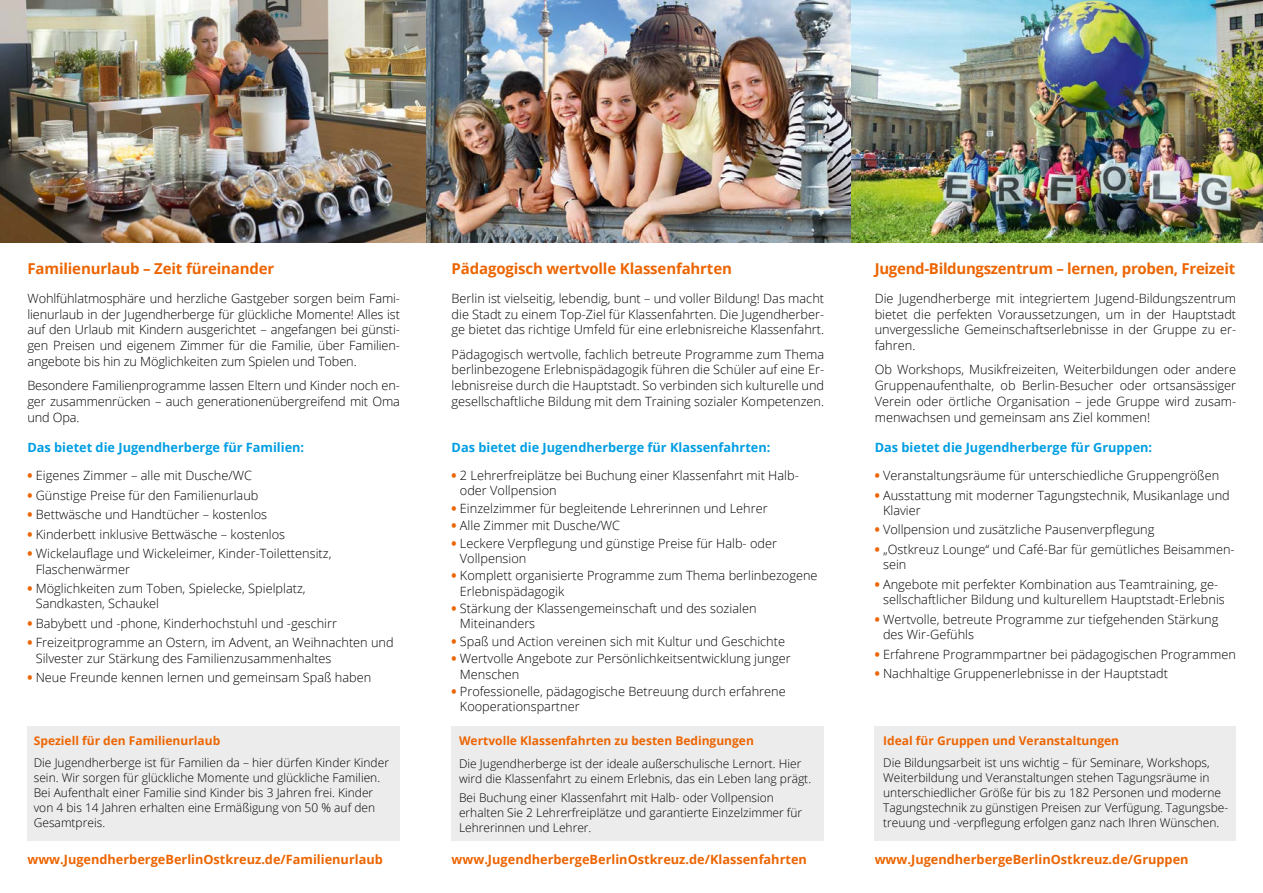
<style>
.page{position:relative;width:1263px;height:893px;background:#fff}
.page>*{position:absolute;margin:0;border:0;box-sizing:border-box;transform-origin:0 0}
.t1{font:700 15px "Open Sans";letter-spacing:-.01em;color:#ec6502}
.t2{font:300 12.75px/15.8px "Open Sans";color:#000}
.t3{font:700 12.75px "Open Sans";color:#ec6502}
.t4{font:700 12.75px "Open Sans";color:#009ee3}
.t5{font:300 12px/15px "Open Sans";color:#000}
.t6{font:700 12px "Open Sans";color:#ec6502}
.s1{font-weight:800;color:#ec6502}
</style>
<div class="page">
<img style="left:0;top:0;width:1263px;height:243px">
<div style="left:452px;top:726px;width:372px;height:115px;background:#ececed"></div>
<div style="left:875px;top:726px;width:361px;height:115px;background:#ececed"></div>
<img style="left:425px;top:0;width:425px;height:243px">
<div style="left:27px;top:726px;width:373px;height:115px;background:#ececed"></div>
<p class="t1" style="left:27px;top:258px;width:249px">Familienurlaub – Zeit füreinander</p>
<p class="t2" style="left:27px;top:290px;width:374px;text-align:justify">Wohlfühlatmosphäre und herzliche Gastgeber sorgen beim Fami&shy;lienurlaub in der Jugendherberge für glückliche Momente! Alles ist auf den Urlaub mit Kindern ausgerichtet – angefangen bei günsti&shy;gen Preisen und eigenem Zimmer für die Familie, über Familien&shy;angebote bis hin zu Möglichkeiten zum Spielen und Toben.</p>
<p class="t2" style="left:27px;top:377px;width:374px;text-align:justify">Besondere Familienprogramme lassen Eltern und Kinder noch en&shy;ger zusammenrücken – auch generationenübergreifend mit Oma und Opa.</p>
<p class="t4" style="left:27px;top:438px;width:278px">Das bietet die Jugendherberge für Familien:</p>
<p class="t2" style="left:27px;top:467px;width:226px"><span class="s1">•</span> Eigenes Zimmer – alle mit Dusche/WC</p>
<p class="t2" style="left:27px;top:487px;width:233px"><span class="s1">•</span> Günstige Preise für den Familienurlaub</p>
<p class="t2" style="left:27px;top:506px;width:241px"><span class="s1">•</span> Bettwäsche und Handtücher – kostenlos</p>
<p class="t2" style="left:27px;top:526px;width:259px"><span class="s1">•</span> Kinderbett inklusive Bettwäsche – kostenlos</p>
<p class="t2" style="left:36px;top:546px;width:297px;line-height:15.3px;text-indent:-8px"><span class="s1">•</span> Wickelauflage und Wickeleimer, Kinder-Toilettensitz,<br>Flaschenwärmer</p>
<p class="t2" style="left:36px;top:580px;width:271px;line-height:15.3px;text-indent:-8px"><span class="s1">•</span> Möglichkeiten zum Toben, Spielecke, Spielplatz,<br>Sandkasten, Schaukel</p>
<p class="t2" style="left:27px;top:615px;width:311px"><span class="s1">•</span> Babybett und -phone, Kinderhochstuhl und -geschirr</p>
<p class="t2" style="left:36px;top:635px;width:359px;line-height:15.3px;text-indent:-8px"><span class="s1">•</span> Freizeitprogramme an Ostern, im Advent, an Weihnachten und<br>Silvester zur Stärkung des Familienzusammenhaltes</p>
<p class="t2" style="left:27px;top:669px;width:345px"><span class="s1">•</span> Neue Freunde kennen lernen und gemeinsam Spaß haben</p>
<p class="t6" style="left:34px;top:732px;width:188px">Speziell für den Familienurlaub</p>
<p class="t5" style="left:34px;top:755px;width:357px">Die Jugendherberge ist für Familien da – hier dürfen Kinder Kinder sein. Wir sorgen für glückliche Momente und glückliche Familien.<br>Bei Aufenthalt einer Familie sind Kinder bis 3 Jahren frei. Kinder von 4 bis 14 Jahren erhalten eine Ermäßigung von 50 % auf den Gesamtpreis.</p>
<p class="t3" style="left:27px;top:850px;width:357px">www.JugendherbergeBerlinOstkreuz.de/Familienurlaub</p>
<p class="t1" style="left:452px;top:258px;width:282px">Pädagogisch wertvolle Klassenfahrten</p>
<p class="t2" style="left:452px;top:290px;width:374px;text-align:justify">Berlin ist vielseitig, lebendig, bunt – und voller Bildung! Das macht die Stadt zu einem Top-Ziel für Klassenfahrten. Die Jugendherber&shy;ge bietet das richtige Umfeld für eine erlebnisreiche Klassenfahrt.</p>
<p class="t2" style="left:452px;top:346px;width:374px;text-align:justify">Pädagogisch wertvolle, fachlich betreute Programme zum Thema berlinbezogene Erlebnispädagogik führen die Schüler auf eine Er&shy;lebnisreise durch die Hauptstadt. So verbinden sich kulturelle und gesellschaftliche Bildung mit dem Training sozialer Kompetenzen.</p>
<p class="t4" style="left:452px;top:438px;width:320px">Das bietet die Jugendherberge für Klassenfahrten:</p>
<p class="t2" style="left:460px;top:467px;width:340px;line-height:15.3px;text-indent:-8px"><span class="s1">•</span> 2 Lehrerfreiplätze bei Buchung einer Klassenfahrt mit Halb&shy;oder Vollpension</p>
<p class="t2" style="left:452px;top:500px;width:318px"><span class="s1">•</span> Einzelzimmer für begleitende Lehrerinnen und Lehrer</p>
<p class="t2" style="left:452px;top:517px;width:170px"><span class="s1">•</span> Alle Zimmer mit Dusche/WC</p>
<p class="t2" style="left:460px;top:535px;width:319px;line-height:15.3px;text-indent:-8px"><span class="s1">•</span> Leckere Verpflegung und günstige Preise für Halb- oder<br>Vollpension</p>
<p class="t2" style="left:460px;top:568px;width:359px;line-height:15.3px;text-indent:-8px"><span class="s1">•</span> Komplett organisierte Programme zum Thema berlinbezogene<br>Erlebnispädagogik</p>
<p class="t2" style="left:460px;top:600px;width:298px;line-height:15.3px;text-indent:-8px"><span class="s1">•</span> Stärkung der Klassengemeinschaft und des sozialen<br>Miteinanders</p>
<p class="t2" style="left:452px;top:633px;width:335px"><span class="s1">•</span> Spaß und Action vereinen sich mit Kultur und Geschichte</p>
<p class="t2" style="left:460px;top:651px;width:332px;line-height:15.3px;text-indent:-8px"><span class="s1">•</span> Wertvolle Angebote zur Persönlichkeitsentwicklung junger<br>Menschen</p>
<p class="t2" style="left:460px;top:683px;width:327px;line-height:15.3px;text-indent:-8px"><span class="s1">•</span> Professionelle, pädagogische Betreuung durch erfahrene<br>Kooperationspartner</p>
<p class="t6" style="left:459px;top:732px;width:296px">Wertvolle Klassenfahrten zu besten Bedingungen</p>
<p class="t5" style="left:459px;top:756px;width:354px">Die Jugendherberge ist der ideale außerschulische Lernort. Hier wird die Klassenfahrt zu einem Erlebnis, das ein Leben lang prägt.</p>
<p class="t5" style="left:459px;top:790px;width:345px">Bei Buchung einer Klassenfahrt mit Halb- oder Vollpension erhalten Sie 2 Lehrerfreiplätze und garantierte Einzelzimmer für<br>Lehrerinnen und Lehrer.</p>
<p class="t3" style="left:452px;top:850px;width:357px">www.JugendherbergeBerlinOstkreuz.de/Klassenfahrten</p>
<p class="t1" style="left:875px;top:258px;width:362px">Jugend-Bildungszentrum – lernen, proben, Freizeit</p>
<p class="t2" style="left:875px;top:290px;width:363px;text-align:justify">Die Jugendherberge mit integriertem Jugend-Bildungszentrum bietet die perfekten Voraussetzungen, um in der Hauptstadt unvergessliche Gemeinschaftserlebnisse in der Gruppe zu er&shy;fahren.</p>
<p class="t2" style="left:875px;top:362px;width:363px;text-align:justify">Ob Workshops, Musikfreizeiten, Weiterbildungen oder andere Gruppenaufenthalte, ob Berlin-Besucher oder ortsansässiger Verein oder örtliche Organisation – jede Gruppe wird zusam&shy;menwachsen und gemeinsam ans Ziel kommen!</p>
<p class="t4" style="left:875px;top:438px;width:279px">Das bietet die Jugendherberge für Gruppen:</p>
<p class="t2" style="left:875px;top:467px;width:346px"><span class="s1">•</span> Veranstaltungsräume für unterschiedliche Gruppengrößen</p>
<p class="t2" style="left:883px;top:487px;width:348px;line-height:15.3px;text-indent:-8px"><span class="s1">•</span> Ausstattung mit moderner Tagungstechnik, Musikanlage und<br>Klavier</p>
<p class="t2" style="left:875px;top:522px;width:281px"><span class="s1">•</span> Vollpension und zusätzliche Pausenverpflegung</p>
<p class="t2" style="left:883px;top:541px;width:353px;line-height:15.3px;text-indent:-8px"><span class="s1">•</span> „Ostkreuz Lounge“ und Café-Bar für gemütliches Beisammen&shy;sein</p>
<p class="t2" style="left:883px;top:576px;width:343px;line-height:15.3px;text-indent:-8px"><span class="s1">•</span> Angebote mit perfekter Kombination aus Teamtraining, ge&shy;sellschaftlicher Bildung und kulturellem Hauptstadt-Erlebnis</p>
<p class="t2" style="left:883px;top:611px;width:337px;line-height:15.3px;text-indent:-8px"><span class="s1">•</span> Wertvolle, betreute Programme zur tiefgehenden Stärkung des Wir-Gefühls</p>
<p class="t2" style="left:875px;top:646px;width:363px"><span class="s1">•</span> Erfahrene Programmpartner bei pädagogischen Programmen</p>
<p class="t2" style="left:875px;top:665px;width:295px"><span class="s1">•</span> Nachhaltige Gruppenerlebnisse in der Hauptstadt</p>
<p class="t6" style="left:883px;top:732px;width:237px">Ideal für Gruppen und Veranstaltungen</p>
<p class="t5" style="left:883px;top:755px;width:347px">Die Bildungsarbeit ist uns wichtig – für Seminare, Workshops, Weiterbildung und Veranstaltungen stehen Tagungsräume in unterschiedlicher Größe für bis zu 182 Personen und moderne Tagungstechnik zu günstigen Preisen zur Verfügung. Tagungsbe&shy;treuung und -verpflegung erfolgen ganz nach Ihren Wünschen.</p>
<p class="t3" style="left:875px;top:850px;width:315px">www.JugendherbergeBerlinOstkreuz.de/Gruppen</p>
</div>
